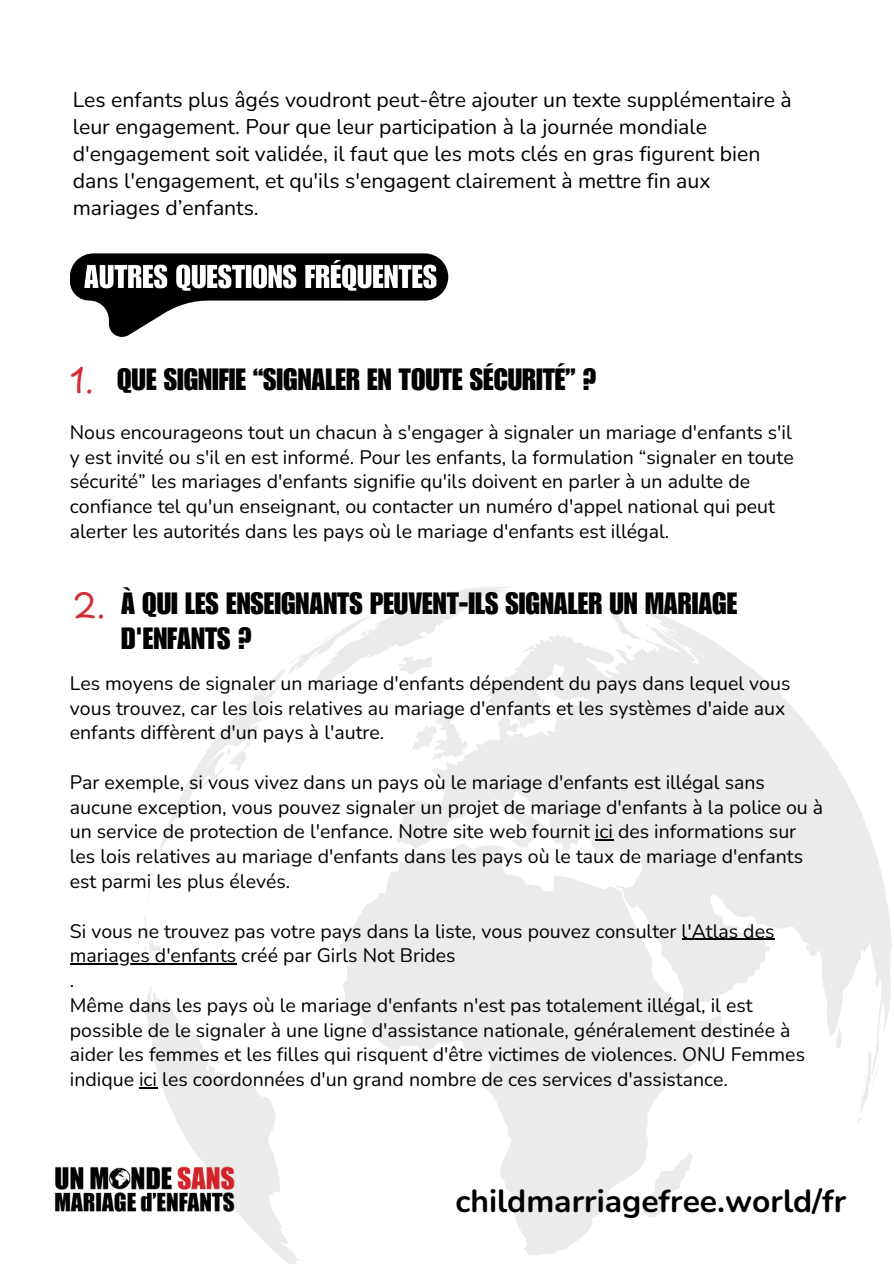
<style>
.page{position:relative;width:894px;height:1264px;background:#fff}
.page>*{position:absolute;margin:0;border:0;box-sizing:border-box;transform-origin:0 0}
.t1{font:33.9px "Playpen Sans";color:#d22d35}
.t2{font:700 31.8px "Nunito";color:#000}
.t3{font:30px/34.8px "Impact LT Std";color:#000}
.t4{font:21.15px/27px "Nunito";color:#000}
.t5{font:19.5px/24.8px "Nunito";color:#000}
</style>
<div class="page">
<svg style="left:104px;top:308px;width:70px;height:29px"></svg>
<svg style="left:523px;top:594px;width:21px;height:10px"></svg>
<svg style="left:143px;top:986px;width:156px;height:277px"></svg>
<svg style="left:340px;top:903px;width:353px;height:352px"></svg>
<svg style="left:142px;top:964px;width:2px;height:34px"></svg>
<svg style="left:560px;top:593px;width:63px;height:9px"></svg>
<svg style="left:857px;top:1076px;width:19px;height:48px"></svg>
<svg style="left:397px;top:604px;width:494px;height:472px;fill:#ebebec"></svg>
<svg style="left:144px;top:916px;width:17px;height:37px"></svg>
<svg style="left:149px;top:586px;width:365px;height:317px"></svg>
<img style="left:70px;top:253px;width:379px;height:55px">
<svg style="left:594px;top:839px;width:19px;height:1px"></svg>
<hr style="left:681px;top:938px;width:93px;height:1px;background:#000">
<hr style="left:70px;top:963px;width:166px;height:1px;background:#000">
<svg style="left:139px;top:1087px;width:18px;height:1px"></svg>
<img style="left:54px;top:1156px;width:192px;height:64px">
<p class="t4" style="left:73px;top:87px;width:720px">Les enfants plus âgés voudront peut-être ajouter un texte supplémentaire à leur engagement. Pour que leur participation à la journée mondiale d'engagement soit validée, il faut que les mots clés en gras figurent bien dans l'engagement, et qu'ils s'engagent clairement à mettre fin aux mariages d’enfants.</p>
<h4 class="t1" style="left:70px;top:353px;width:26px">1.</h4>
<h3 class="t3" style="left:117px;top:366px;width:481px">QUE SIGNIFIE “SIGNALER EN TOUTE SÉCURITÉ” ?</h3>
<p class="t5" style="left:70px;top:420px;width:725px">Nous encourageons tout un chacun à s'engager à signaler un mariage d'enfants s'il y est invité ou s'il en est informé. Pour les enfants, la formulation “signaler en toute sécurité” les mariages d'enfants signifie qu'ils doivent en parler à un adulte de confiance tel qu'un enseignant, ou contacter un numéro d'appel national qui peut alerter les autorités dans les pays où le mariage d'enfants est illégal.</p>
<h3 class="t1" style="left:73px;top:578px;width:34px">2.</h3>
<p class="t3" style="left:121px;top:590px;width:617px">À QUI LES ENSEIGNANTS PEUVENT-ILS SIGNALER UN MARIAGE<br>D'ENFANTS ?</p>
<p class="t5" style="left:70px;top:671px;width:721px">Les moyens de signaler un mariage d'enfants dépendent du pays dans lequel vous vous trouvez, car les lois relatives au mariage d'enfants et les systèmes d'aide aux enfants diffèrent d'un pays à l'autre.</p>
<h2 class="t5" style="left:70px;top:770px;width:754px">Par exemple, si vous vivez dans un pays où le mariage d'enfants est illégal sans aucune exception, vous pouvez signaler un projet de mariage d'enfants à la police ou à un service de protection de l'enfance. Notre site web fournit ici des informations sur les lois relatives au mariage d'enfants dans les pays où le taux de mariage d'enfants est parmi les plus élevés.</h2>
<h4 class="t5" style="left:70px;top:918px;width:706px">Si vous ne trouvez pas votre pays dans la liste, vous pouvez consulter l'Atlas des</h4>
<p class="t5" style="left:70px;top:943px;width:684px">mariages d'enfants créé par Girls Not Brides<br>.<br>Même dans les pays où le mariage d'enfants n'est pas totalement illégal, il est</p>
<p class="t5" style="left:70px;top:1017px;width:736px">possible de le signaler à une ligne d'assistance nationale, généralement destinée à aider les femmes et les filles qui risquent d'être victimes de violences. ONU Femmes indique ici les coordonnées d'un grand nombre de ces services d'assistance.</p>
<p class="t2" style="left:455px;top:1179px;width:392px">childmarriagefree.world/fr</p>
</div>
